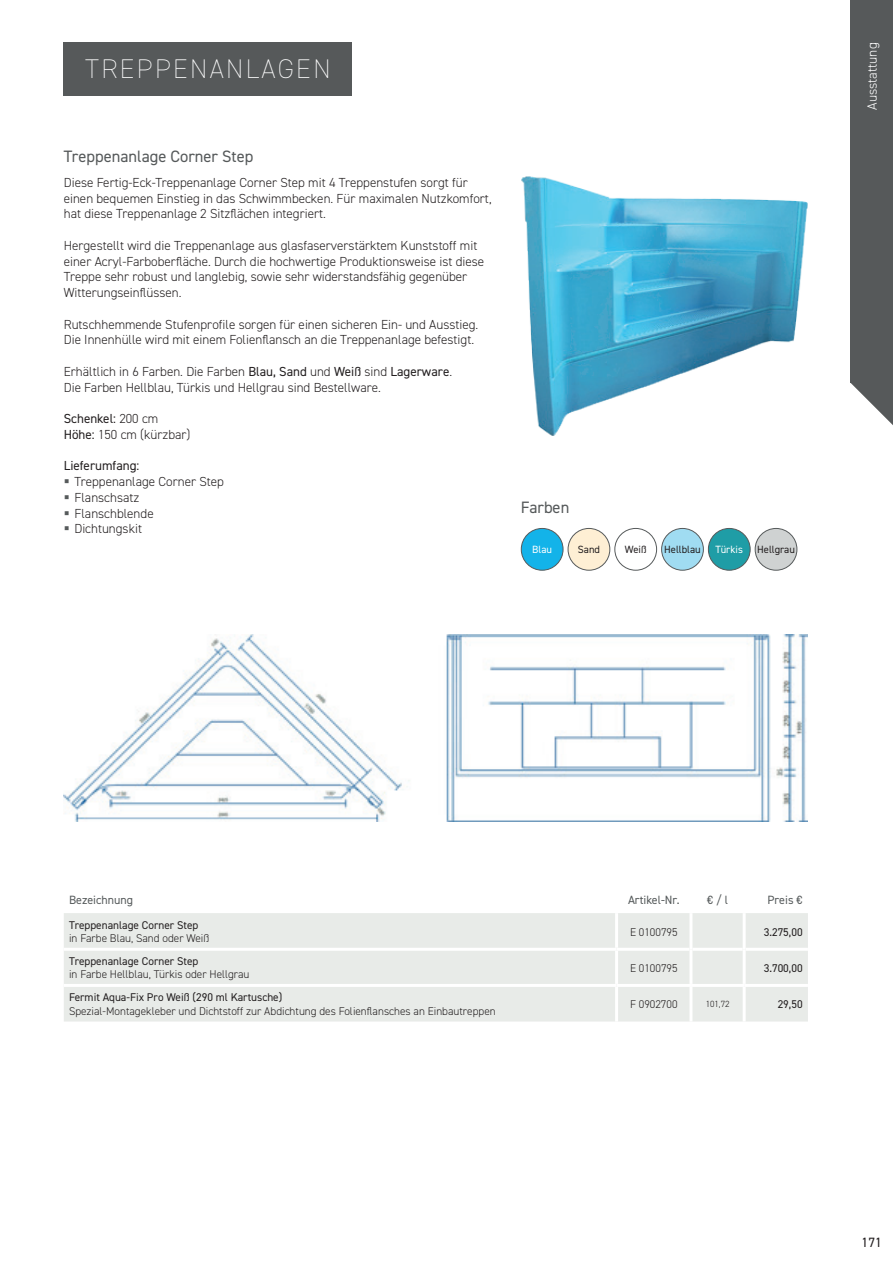
<style>
.page{position:relative;width:893px;height:1263px;background:#fff}
.page>*{position:absolute;margin:0;border:0;box-sizing:border-box;transform-origin:0 0}
.t1{font:200 27px "DIN2014";letter-spacing:.085em;color:#fff}
.t2{font:16.5px "DIN2014";color:#55595a}
.t3{font:300 13.5px "DIN2014";color:#fff}
.t4{font:13.5px "DIN2014";color:#231f20}
.t5{font:300 13.2px/15.8px "DIN2014";color:#231f20}
.t6{font:13.2px "DIN2014";color:#231f20}
.t7{font:12px "DIN2014";color:#555a5b}
.t8{font:300 11.25px "DIN2014";color:#231f20}
.t9{font:11.25px "DIN2014";color:#231f20}
.t10{font:10.5px "DIN2014";color:#231f20}
.t11{font:10.5px "DIN2014";color:#fff}
.t12{font:300 9px "DIN2014";color:#231f20}
.s1{font-weight:400}
</style>
<div class="page">
<div style="left:64px;top:913px;width:744px;height:108px;background:#e8ebe8"></div>
<hr style="left:615px;top:913px;width:3px;height:35px;background:#fff">
<hr style="left:64px;top:948px;width:553px;height:3px;background:#fff">
<hr style="left:617px;top:948px;width:72px;height:3px;background:#fff">
<hr style="left:615px;top:951px;width:3px;height:33px;background:#fff">
<hr style="left:746px;top:948px;width:62px;height:3px;background:#fff">
<hr style="left:692px;top:948px;width:51px;height:3px;background:#fff">
<hr style="left:64px;top:984px;width:553px;height:3px;background:#fff">
<hr style="left:617px;top:984px;width:74px;height:3px;background:#fff">
<hr style="left:615px;top:987px;width:3px;height:34px;background:#fff">
<hr style="left:691px;top:984px;width:53px;height:3px;background:#fff">
<hr style="left:744px;top:984px;width:64px;height:3px;background:#fff">
<hr style="left:689px;top:913px;width:3px;height:36px;background:#fff">
<hr style="left:743px;top:913px;width:3px;height:36px;background:#fff">
<hr style="left:689px;top:949px;width:3px;height:35px;background:#fff">
<hr style="left:743px;top:949px;width:3px;height:35px;background:#fff">
<hr style="left:689px;top:987px;width:3px;height:34px;background:#fff">
<hr style="left:743px;top:987px;width:3px;height:34px;background:#fff">
<img style="left:521px;top:177px;width:287px;height:259px">
<img style="left:64px;top:634px;width:744px;height:188px">
<div style="left:64px;top:43px;width:288px;height:53px;background:#56595a"></div>
<div style="left:568px;top:528px;width:42px;height:42px;background:#feefd4;border-radius:50%"></div>
<div style="left:568px;top:528px;width:42px;height:43px;border:1px solid #565a5b;border-radius:50%"></div>
<div style="left:614px;top:528px;width:43px;height:43px;border:1px solid #565a5b;border-radius:50%"></div>
<div style="left:521px;top:528px;width:42px;height:42px;background:#13b3e9;border-radius:50%"></div>
<div style="left:521px;top:528px;width:42px;height:43px;border:1px solid #565a5b;border-radius:50%"></div>
<div style="left:708px;top:528px;width:42px;height:42px;background:#1f9da6;border-radius:50%"></div>
<div style="left:708px;top:528px;width:42px;height:43px;border:1px solid #565a5b;border-radius:50%"></div>
<div style="left:755px;top:528px;width:42px;height:42px;background:#cfd2d2;border-radius:50%"></div>
<div style="left:755px;top:528px;width:42px;height:43px;border:1px solid #565a5b;border-radius:50%"></div>
<div style="left:662px;top:528px;width:41px;height:42px;background:#a0dcf2;border-radius:50%"></div>
<div style="left:661px;top:528px;width:43px;height:43px;border:1px solid #565a5b;border-radius:50%"></div>
<div style="left:850px;top:0;width:43px;height:383px;background:#56595a"></div>
<svg style="left:851px;top:383px;width:42px;height:42px"></svg>
<h1 class="t1" style="left:85px;top:53px;width:247px">TREPPENANLAGEN</h1>
<p class="t2" style="left:64px;top:146px;width:191px">Treppenanlage Corner Step</p>
<p class="t5" style="left:64px;top:174px;width:429px">Diese Fertig-Eck-Treppenanlage Corner Step mit 4 Treppenstufen sorgt für einen bequemen Einstieg in das Schwimmbecken. Für maximalen Nutzkomfort, hat diese Treppenanlage 2 Sitzflächen integriert.</p>
<p class="t5" style="left:64px;top:237px;width:422px">Hergestellt wird die Treppenanlage aus glasfaserverstärktem Kunststoff mit einer Acryl-Farboberfläche. Durch die hochwertige Produktionsweise ist diese Treppe sehr robust und langlebig, sowie sehr widerstandsfähig gegenüber Witterungseinflüssen.</p>
<p class="t5" style="left:64px;top:316px;width:416px">Rutschhemmende Stufenprofile sorgen für einen sicheren Ein‐ und Ausstieg.<br>Die Innenhülle wird mit einem Folienflansch an die Treppenanlage befestigt.</p>
<p class="t5" style="left:64px;top:363px;width:390px">Erhältlich in 6 Farben. Die Farben <span class="s1">Blau, Sand</span> und <span class="s1">Weiß</span> sind <span class="s1">Lagerware</span>.<br>Die Farben Hellblau, Türkis und Hellgrau sind Bestellware.</p>
<p class="t5" style="left:64px;top:411px;width:128px"><span class="s1">Schenkel:</span> 200 cm<br><span class="s1">Höhe:</span> 150 cm (kürzbar)</p>
<p class="t6" style="left:64px;top:457px;width:77px">Lieferumfang:</p>
<p class="t5" style="left:74px;top:474px;width:151px">Treppenanlage Corner Step<br>Flanschsatz<br>Flanschblende<br>Dichtungskit</p>
<p class="t2" style="left:521px;top:497px;width:50px">Farben</p>
<p class="t11" style="left:532px;top:543px;width:21px">Blau</p>
<p class="t10" style="left:578px;top:543px;width:24px">Sand</p>
<p class="t10" style="left:625px;top:543px;width:23px">Weiß</p>
<p class="t10" style="left:664px;top:543px;width:38px">Hellblau</p>
<p class="t11" style="left:716px;top:543px;width:29px">Türkis</p>
<p class="t10" style="left:757px;top:543px;width:39px">Hellgrau</p>
<p class="t3" style="left:864px;top:110px;width:69px;rotate:-90deg">Ausstattung</p>
<p class="t7" style="left:69px;top:892px;width:65px">Bezeichnung</p>
<p class="t7" style="left:628px;top:892px;width:53px">Artikel-Nr.</p>
<p class="t7" style="left:707px;top:892px;width:23px">€ / l</p>
<p class="t7" style="left:767px;top:892px;width:37px">Preis €</p>
<p class="t9" style="left:69px;top:918px;width:131px">Treppenanlage Corner Step</p>
<p class="t8" style="left:69px;top:931px;width:142px">in Farbe Blau, Sand oder Weiß</p>
<p class="t8" style="left:630px;top:925px;width:49px">E 0100795</p>
<p class="t9" style="left:764px;top:925px;width:40px">3.275,00</p>
<p class="t9" style="left:69px;top:954px;width:131px">Treppenanlage Corner Step</p>
<p class="t8" style="left:69px;top:968px;width:182px">in Farbe Hellblau, Türkis oder Hellgrau</p>
<p class="t9" style="left:69px;top:990px;width:215px">Fermit Aqua-Fix Pro Weiß (290 ml Kartusche)</p>
<p class="t8" style="left:69px;top:1004px;width:428px">Spezial-Montagekleber und Dichtstoff zur Abdichtung des Folienflansches an Einbautreppen</p>
<p class="t8" style="left:630px;top:961px;width:49px">E 0100795</p>
<p class="t9" style="left:764px;top:961px;width:40px">3.700,00</p>
<p class="t8" style="left:630px;top:997px;width:49px">F 0902700</p>
<p class="t12" style="left:706px;top:998px;width:25px">101,72</p>
<p class="t9" style="left:778px;top:997px;width:26px">29,50</p>
<p class="t4" style="left:862px;top:1234px;width:22px">171</p>
</div>
